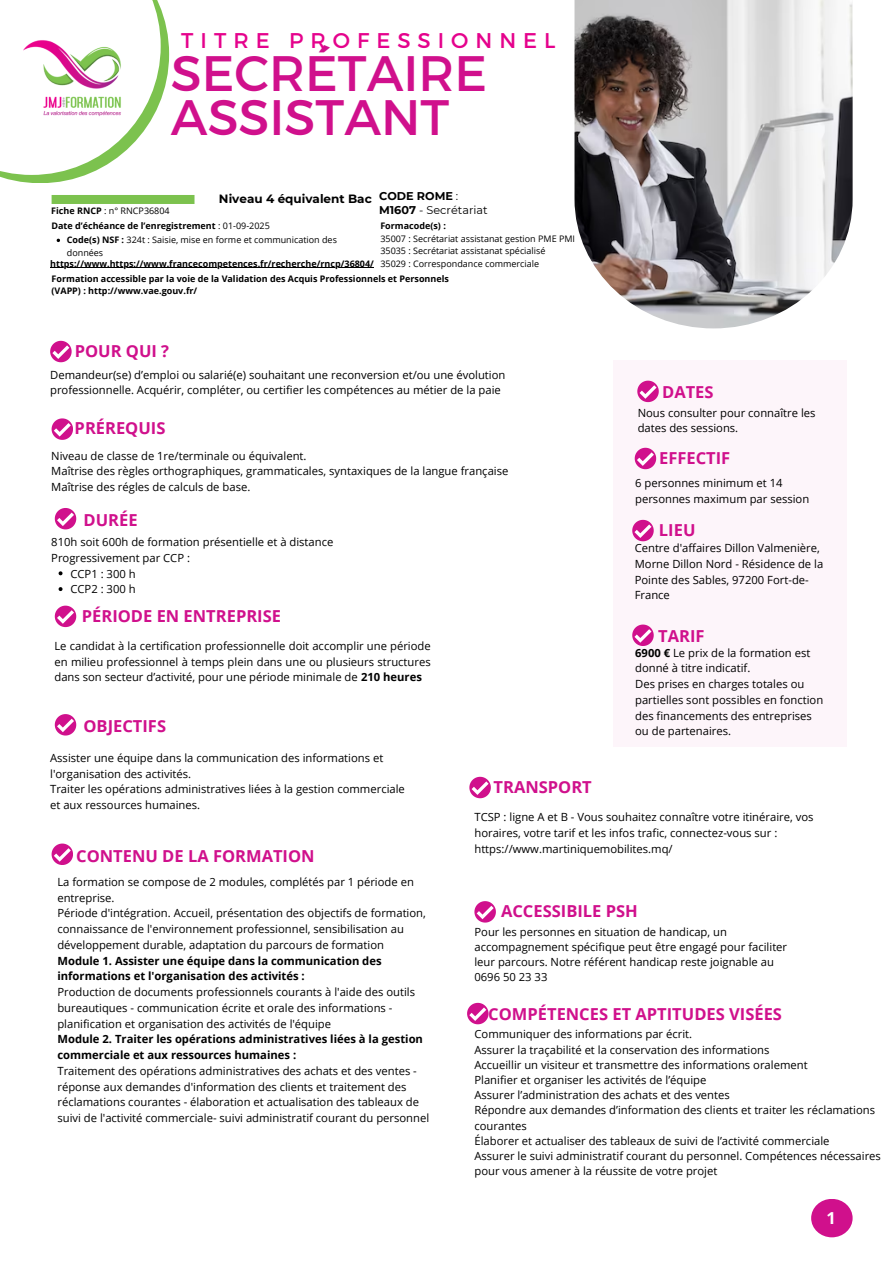
<style>
.page{position:relative;width:893px;height:1263px;background:#fff}
.page>*{position:absolute;margin:0;border:0;box-sizing:border-box;transform-origin:0 0}
.t1{font:49.8px/43.9px "Montserrat";color:#d0108c}
.t2{font:21.3px "Montserrat";letter-spacing:.33em;color:#e5028c}
.t3{font:700 16.5px "Open Sans";color:#d0108c}
.t4{font:700 16.5px "Open Sans";color:#fff}
.t5{font:700 12px "Montserrat";color:#000}
.t6{font:11.25px/15.8px "Open Sans";color:#000}
.t7{font:700 11.25px/14.6px "Montserrat";color:#000}
.t8{font:700 9px/12.4px "Open Sans";color:#000}
.t9{font:9px/12.4px "Open Sans";color:#000}
.s1{font-weight:400}
.s2{font-weight:700}
</style>
<div class="page">
<img style="left:574px;top:0;width:278px;height:328px">
<svg style="left:55px;top:508px;width:21px;height:21px"></svg>
<div style="left:613px;top:360px;width:234px;height:386px;background:#fdf5fa"></div>
<svg style="left:52px;top:418px;width:21px;height:22px"></svg>
<svg style="left:50px;top:341px;width:22px;height:21px"></svg>
<svg style="left:632px;top:520px;width:21px;height:21px"></svg>
<svg style="left:637px;top:381px;width:21px;height:21px"></svg>
<svg style="left:635px;top:448px;width:21px;height:21px"></svg>
<svg style="left:632px;top:624px;width:21px;height:22px"></svg>
<svg style="left:55px;top:714px;width:21px;height:21px"></svg>
<svg style="left:52px;top:843px;width:21px;height:22px"></svg>
<svg style="left:469px;top:777px;width:22px;height:21px"></svg>
<div style="left:811px;top:1199px;width:41px;height:38px;background:#d0108c;border-radius:50%"></div>
<div style="left:52px;top:195px;width:142px;height:9px;background:#7cc24e"></div>
<svg style="left:0;top:9px;width:169px;height:174px"></svg>
<svg style="left:467px;top:1003px;width:21px;height:21px"></svg>
<svg style="left:55px;top:606px;width:21px;height:21px"></svg>
<div style="left:0;top:0;width:161px;height:175px;background:#fff"></div>
<img style="left:23px;top:40px;width:98px;height:76px">
<svg style="left:474px;top:901px;width:22px;height:21px"></svg>
<svg style="left:59px;top:571px;width:4px;height:4px"></svg>
<svg style="left:59px;top:587px;width:4px;height:4px"></svg>
<hr style="left:50px;top:268px;width:324px;height:1px;background:#000">
<p class="t2" style="left:181px;top:27px;width:376px">TITRE PROFESSIONNEL</p>
<p class="t1" style="left:171px;top:49px;width:318px">SECRÉTAIRE<br>ASSISTANT</p>
<h3 class="t5" style="left:219px;top:192px;width:154px">Niveau 4 équivalent Bac</h3>
<p class="t7" style="left:379px;top:188px;width:110px">CODE ROME <span class="s1">:<br></span>M1607 <span class="s1">- Secrétariat</span></p>
<p class="t9" style="left:51px;top:204px;width:120px"><span class="s2">Fiche RNCP</span> : n° RNCP36804</p>
<h5 class="t8" style="left:51px;top:219px;width:220px">Date d’échéance de l’enregistrement <span class="s1">: 01-09-2025</span></h5>
<p class="t9" style="left:67px;top:233px;width:271px"><span class="s2">Code(s) NSF :</span> 324t : Saisie, mise en forme et communication des données</p>
<h3 class="t8" style="left:52px;top:272px;width:399px">Formation accessible par la voie de la Validation des Acquis Professionnels et Personnels (VAPP) : http://www.vae.gouv.fr/</h3>
<h5 class="t8" style="left:380px;top:220px;width:67px">Formacode(s) :</h5>
<p class="t9" style="left:380px;top:232px;width:196px">35007 : Secrétariat assistanat gestion PME PMI</p>
<h3 class="t9" style="left:380px;top:245px;width:167px">35035 : Secrétariat assistanat spécialisé</h3>
<h5 class="t9" style="left:380px;top:257px;width:160px">35029 : Correspondance commerciale</h5>
<h5 class="t8" style="left:50px;top:257px;width:325px">https://www.https://www.francecompetences.fr/recherche/rncp/36804/</h5>
<p class="t3" style="left:75px;top:339px;width:96px">POUR QUI ?</p>
<p class="t6" style="left:50px;top:366px;width:457px">Demandeur(se) d’emploi ou salarié(e) souhaitant une reconversion et/ou une évolution professionnelle. Acquérir, compléter, ou certifier les compétences au métier de la paie</p>
<h6 class="t3" style="left:75px;top:416px;width:92px">PRÉREQUIS</h6>
<h6 class="t6" style="left:51px;top:447px;width:459px">Niveau de classe de 1re/terminale ou équivalent.<br>Maîtrise des règles orthographiques, grammaticales, syntaxiques de la langue française<br>Maîtrise des régles de calculs de base.</h6>
<p class="t3" style="left:83px;top:508px;width:56px">DURÉE</p>
<h5 class="t6" style="left:51px;top:534px;width:284px">810h soit 600h de formation présentielle et à distance<br>Progressivement par CCP :</h5>
<h4 class="t6" style="left:70px;top:565px;width:67px">CCP1 : 300 h</h4>
<p class="t6" style="left:70px;top:581px;width:67px">CCP2 : 300 h</p>
<h5 class="t3" style="left:662px;top:380px;width:53px">DATES</h5>
<h3 class="t6" style="left:637px;top:404px;width:179px">Nous consulter pour connaître les dates des sessions.</h3>
<h5 class="t3" style="left:659px;top:446px;width:73px">EFFECTIF</h5>
<h3 class="t6" style="left:635px;top:475px;width:176px">6 personnes minimum et 14 personnes maximum par session</h3>
<p class="t3" style="left:659px;top:519px;width:38px">LIEU</p>
<p class="t6" style="left:635px;top:540px;width:190px">Centre d'affaires Dillon Valmenière,<br>Morne Dillon Nord - Résidence de la<br>Pointe des Sables, 97200 Fort-de-<br>France</p>
<p class="t3" style="left:82px;top:605px;width:201px">PÉRIODE EN ENTREPRISE</p>
<p class="t6" style="left:54px;top:638px;width:378px;text-align:justify">Le candidat à la certification professionnelle doit accomplir une période en milieu professionnel à temps plein dans une ou plusieurs structures dans son secteur d’activité, pour une période minimale de <span class="s2">210 heures</span></p>
<h3 class="t3" style="left:83px;top:714px;width:84px">OBJECTIFS</h3>
<h5 class="t6" style="left:50px;top:750px;width:356px">Assister une équipe dans la communication des informations et l'organisation des activités.<br>Traiter les opérations administratives liées à la gestion commerciale et aux ressources humaines.</h5>
<p class="t3" style="left:76px;top:844px;width:240px">CONTENU DE LA FORMATION</p>
<p class="t6" style="left:57px;top:873px;width:373px">La formation se compose de 2 modules, complétés par 1 période en entreprise.<br>Période d'intégration. Accueil, présentation des objectifs de formation, connaissance de l'environnement professionnel, sensibilisation au développement durable, adaptation du parcours de formation<br><span class="s2">Module 1. Assister une équipe dans la communication des informations et l'organisation des activités :<br></span>Production de documents professionnels courants à l'aide des outils bureautiques - communication écrite et orale des informations - planification et organisation des activités de l'équipe<br><span class="s2">Module 2. Traiter les opérations administratives liées à la gestion commerciale et aux ressources humaines :<br></span>Traitement des opérations administratives des achats et des ventes - réponse aux demandes d'information des clients et traitement des réclamations courantes - élaboration et actualisation des tableaux de suivi de l'activité commerciale- suivi administratif courant du personnel</p>
<p class="t3" style="left:658px;top:624px;width:48px">TARIF</p>
<p class="t6" style="left:635px;top:644px;width:190px"><span class="s2">6900 €</span> Le prix de la formation est donné à titre indicatif.<br>Des prises en charges totales ou partielles sont possibles en fonction des financements des entreprises ou de partenaires.</p>
<h3 class="t3" style="left:493px;top:775px;width:100px">TRANSPORT</h3>
<h5 class="t6" style="left:474px;top:809px;width:341px">TCSP : ligne A et B - Vous souhaitez connaître votre itinéraire, vos horaires, votre tarif et les infos trafic, connectez-vous sur : https://www.martiniquemobilites.mq/</h5>
<h3 class="t3" style="left:501px;top:900px;width:138px">ACCESSIBILE PSH</h3>
<p class="t6" style="left:474px;top:923px;width:314px;line-height:15.1px">Pour les personnes en situation de handicap, un accompagnement spécifique peut être engagé pour faciliter leur parcours. Notre référent handicap reste joignable au 0696 50 23 33</p>
<h2 class="t3" style="left:488px;top:1003px;width:295px">COMPÉTENCES ET APTITUDES VISÉES</h2>
<p class="t6" style="left:474px;top:1026px;width:408px;line-height:15.1px">Communiquer des informations par écrit.<br>Assurer la traçabilité et la conservation des informations<br>Accueillir un visiteur et transmettre des informations oralement<br>Planifier et organiser les activités de l’équipe<br>Assurer l’administration des achats et des ventes<br>Répondre aux demandes d’information des clients et traiter les réclamations courantes<br>Élaborer et actualiser des tableaux de suivi de l’activité commerciale<br>Assurer le suivi administratif courant du personnel. Compétences nécessaires pour vous amener à la réussite de votre projet</p>
<h3 class="t4" style="left:826px;top:1206px;width:11px">1</h3>
</div>
